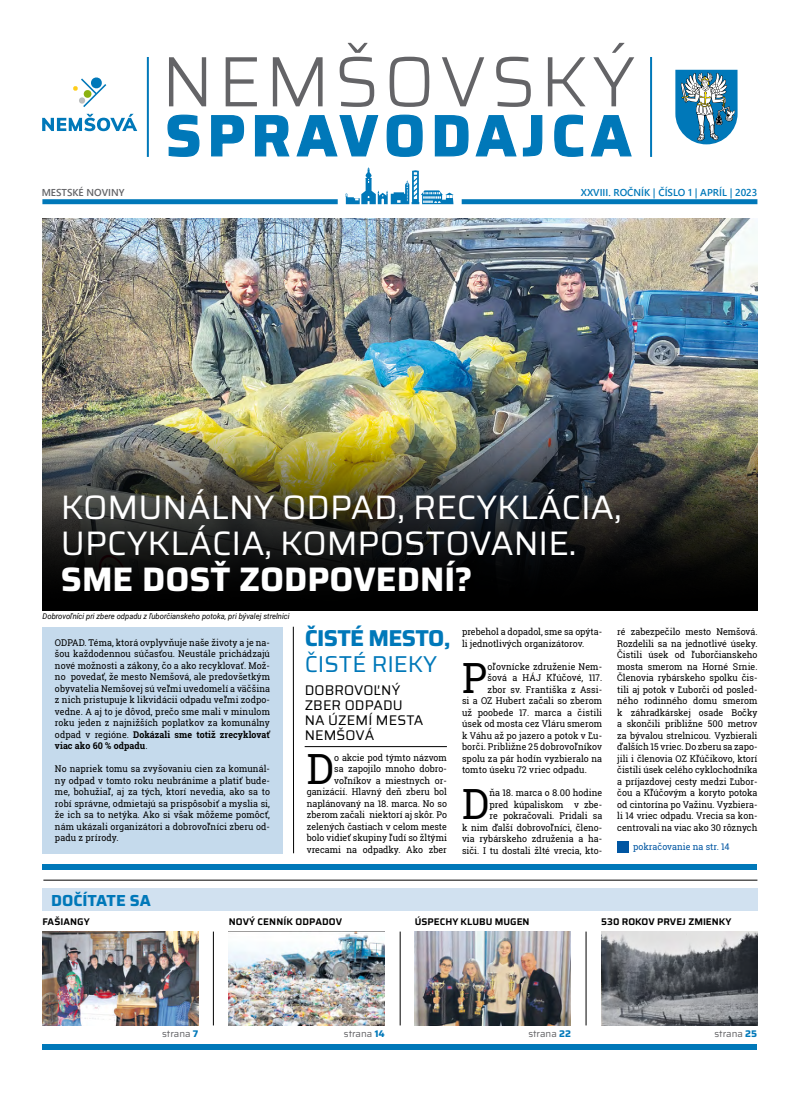
<style>
.page{position:relative;width:800px;height:1106px;background:#fff}
.page>*{position:absolute;margin:0;border:0;box-sizing:border-box;transform-origin:0 0}
.t1{font:41.7px "Roboto Slab";color:#000;scale:.95 1}
.t2{font:34px/36px "Saira";color:#fff}
.t3{font:700 34px "Saira";color:#fff}
.t4{font:700 23px "Saira";letter-spacing:-.03em;color:#0078b9}
.t5{font:23px "Saira";color:#0078b9}
.t6{font:700 16px "Saira";color:#0078b9}
.t7{font:14px/15px "Saira";letter-spacing:.01em;color:#000}
.t8{font:600 10px "Segoe UI";color:#0078b9}
.t9{font:600 10px "Segoe UI";color:#646467}
.t10{font:600 9.7px "Saira";color:#000}
.t11{font:9.7px "Saira";color:#646467}
.t12{font:9.3px/11.5px "Roboto Slab";color:#000;text-align:justify;scale:.95 1}
.t13{font:9.3px "Roboto Slab";letter-spacing:.005em;color:#0056a2;scale:.95 1}
.t14{font:italic 8px "Roboto";color:#000;scale:.95 1}
.s1{font-weight:700}
.s2{font-weight:700;color:#0078b9}
</style>
<div class="page">
<div style="left:42px;top:626px;width:240px;height:227px;background:#c5daec"></div>
<img style="left:42px;top:218px;width:715px;height:202px">
<img style="left:42px;top:420px;width:715px;height:190px">
<svg style="left:675px;top:70px;width:62px;height:74px"></svg>
<div style="left:42px;top:888px;width:715px;height:23px;background:#d1e1f0"></div>
<div style="left:43px;top:1043px;width:714px;height:6px;background:#0078b9"></div>
<div style="left:43px;top:864px;width:714px;height:6px;background:#0078b9"></div>
<svg style="left:167px;top:114px;width:465px;height:43px"></svg>
<svg style="left:169px;top:43px;width:465px;height:64px"></svg>
<div style="left:42px;top:199px;width:295px;height:5px;background:#0078b9"></div>
<div style="left:461px;top:199px;width:296px;height:5px;background:#0078b9"></div>
<svg style="left:73px;top:77px;width:33px;height:30px"></svg>
<svg style="left:42px;top:114px;width:95px;height:17px"></svg>
<hr style="left:650px;top:57px;width:2px;height:100px;background:#0078b9">
<hr style="left:147px;top:57px;width:2px;height:100px;background:#0078b9">
<svg style="left:345px;top:167px;width:108px;height:37px"></svg>
<img style="left:42px;top:931px;width:156px;height:94px">
<img style="left:601px;top:931px;width:156px;height:94px">
<hr style="left:43px;top:880px;width:714px;height:1px;background:#000">
<hr style="left:213px;top:931px;width:1px;height:94px;background:#000">
<hr style="left:304px;top:746px;width:143px;height:1px;background:#000">
<hr style="left:293px;top:626px;width:1px;height:227px;background:#000">
<hr style="left:400px;top:931px;width:1px;height:94px;background:#000">
<hr style="left:585px;top:931px;width:1px;height:94px;background:#000">
<img style="left:229px;top:931px;width:155px;height:94px">
<div style="left:617px;top:841px;width:11px;height:11px;background:#0056a2"></div>
<img style="left:415px;top:931px;width:155px;height:94px">
<p class="t9" style="left:42px;top:183px;width:84px">MESTSKÉ NOVINY</p>
<p class="t8" style="left:580px;top:183px;width:178px">XXVIII. ROČNÍK | ČÍSLO 1 | APRÍL | 2023</p>
<h2 class="t2" style="left:61px;top:488px;width:562px">KOMUNÁLNY ODPAD, RECYKLÁCIA,<br>UPCYKLÁCIA, KOMPOSTOVANIE.</h2>
<h2 class="t3" style="left:61px;top:552px;width:413px">SME DOSŤ ZODPOVEDNÍ?</h2>
<p class="t14" style="left:43px;top:610px;width:261px">Dobrovoľníci pri zbere odpadu z ľuborčianskeho potoka, pri bývalej strelnici</p>
<h3 class="t4" style="left:304px;top:620px;width:147px">ČISTÉ MESTO,</h3>
<h3 class="t5" style="left:304px;top:646px;width:134px">ČISTÉ RIEKY</h3>
<h3 class="t7" style="left:304px;top:682px;width:120px">DOBROVOĽNÝ<br>ZBER ODPADU<br>NA ÚZEMÍ MESTA<br>NEMŠOVÁ</h3>
<p class="t12" style="left:55px;top:636px;width:228px">ODPAD. Téma, ktorá ovplyvňuje naše životy a je na&shy;šou každodennou súčasťou. Neustále prichádzajú nové možnosti a zákony, čo a ako recyklovať. Mož&shy;no povedať, že mesto Nemšová, ale predovšetkým obyvatelia Nemšovej sú veľmi uvedomelí a väčšina z nich pristupuje k likvidácii odpadu veľmi zodpo&shy;vedne. A aj to je dôvod, prečo sme mali v minulom roku jeden z najnižších poplatkov za komunálny odpad v regióne. <span class="s1">Dokázali sme totiž zrecyklovať viac ako 60 % odpadu</span>.</p>
<p class="t12" style="left:55px;top:763px;width:228px">No napriek tomu sa zvyšovaniu cien za komunál&shy;ny odpad v tomto roku neubránime a platiť bude&shy;me, bohužiaľ, aj za tých, ktorí nevedia, ako sa to robí správne, odmietajú sa prispôsobiť a myslia si, že ich sa to netýka. Ako si však môžeme pomôcť, nám ukázali organizátori a dobrovoľníci zberu od&shy;padu z prírody.</p>
<h1 class="t1" style="left:307px;top:740px;width:30px">D</h1>
<p class="t12" style="left:307px;top:751px;width:149px;text-align:right">o akcie pod týmto názvom<br>sa zapojilo mnoho dobro&shy;voľníkov a miestnych or&shy;ganizácií. Hlavný deň zberu bol naplánovaný na 18. marca. No so zberom začali niektorí aj skôr. Po zelených častiach v celom meste bolo vidieť skupiny ľudí so žltými vrecami na odpadky. Ako zber</p>
<p class="t12" style="left:462px;top:626px;width:149px">prebehol a dopadol, sme sa opýta&shy;li jednotlivých organizátorov.</p>
<h1 class="t1" style="left:462px;top:649px;width:28px">P</h1>
<p class="t12" style="left:487px;top:660px;width:122px">oľovnícke združenie Nem-</p>
<p class="t12" style="left:487px;top:672px;width:122px">šová a HÁJ Kľúčové, 117.</p>
<p class="t12" style="left:487px;top:683px;width:122px">zbor sv. Františka z Assi-</p>
<p class="t12" style="left:462px;top:695px;width:149px">si a OZ Hubert začali so zberom</p>
<p class="t12" style="left:462px;top:706px;width:149px">už poobede 17. marca a čistili</p>
<p class="t12" style="left:462px;top:718px;width:149px">úsek od mosta cez Vláru smerom</p>
<p class="t12" style="left:462px;top:729px;width:149px">k Váhu až po jazero a potok v Ľu-</p>
<p class="t12" style="left:462px;top:741px;width:149px">borči. Približne 25 dobrovoľníkov</p>
<p class="t12" style="left:462px;top:752px;width:149px">spolu za pár hodín vyzbieralo na</p>
<p class="t12" style="left:462px;top:764px;width:133px">tomto úseku 72 vriec odpadu.</p>
<h1 class="t1" style="left:462px;top:775px;width:30px">D</h1>
<p class="t12" style="left:462px;top:787px;width:149px;text-align:right">ňa 18. marca o 8.00 hodine<br>pred kúpaliskom v zbe-<br>re pokračovali. Pridali sa<br>k nim ďalší dobrovoľníci, členo&shy;via rybárskeho združenia a ha&shy;siči. I tu dostali žlté vrecia, kto-</p>
<h3 class="t6" style="left:51px;top:888px;width:101px">DOČÍTATE SA</h3>
<p class="t12" style="left:617px;top:626px;width:149px">ré zabezpečilo mesto Nemšová.<br>Rozdelili sa na jednotlivé úseky.<br>Čistili úsek od ľuborčianskeho mosta smerom na Horné Srnie.<br>Členovia rybárskeho spolku čis&shy;tili aj potok v Ľuborči od posled&shy;ného rodinného domu smerom k záhradkárskej osade Bočky a skončili približne 500 metrov za bývalou strelnicou. Vyzbierali ďalších 15 vriec. Do zberu sa zapo&shy;jili i členovia OZ Kľúčikovo, ktorí čistili úsek celého cyklochodníka a príjazdovej cesty medzi Ľubor&shy;čou a Kľúčovým a koryto potoka od cintorína po Važinu. Vyzbiera&shy;li 14 vriec odpadu. Vrecia sa kon&shy;centrovali na viac ako 30 rôznych</p>
<p class="t13" style="left:633px;top:840px;width:103px">pokračovanie na str. 14</p>
<p class="t10" style="left:42px;top:914px;width:49px">FAŠIANGY</p>
<p class="t10" style="left:229px;top:914px;width:115px">NOVÝ CENNÍK ODPADOV</p>
<p class="t10" style="left:415px;top:914px;width:116px">ÚSPECHY KLUBU MUGEN</p>
<p class="t10" style="left:601px;top:914px;width:132px">530 ROKOV PRVEJ ZMIENKY</p>
<p class="t11" style="left:162px;top:1026px;width:38px">strana <span class="s2">7</span></p>
<p class="t11" style="left:344px;top:1026px;width:42px">strana <span class="s2">14</span></p>
<p class="t11" style="left:528px;top:1026px;width:44px">strana <span class="s2">22</span></p>
<p class="t11" style="left:714px;top:1026px;width:44px">strana <span class="s2">25</span></p>
</div>
